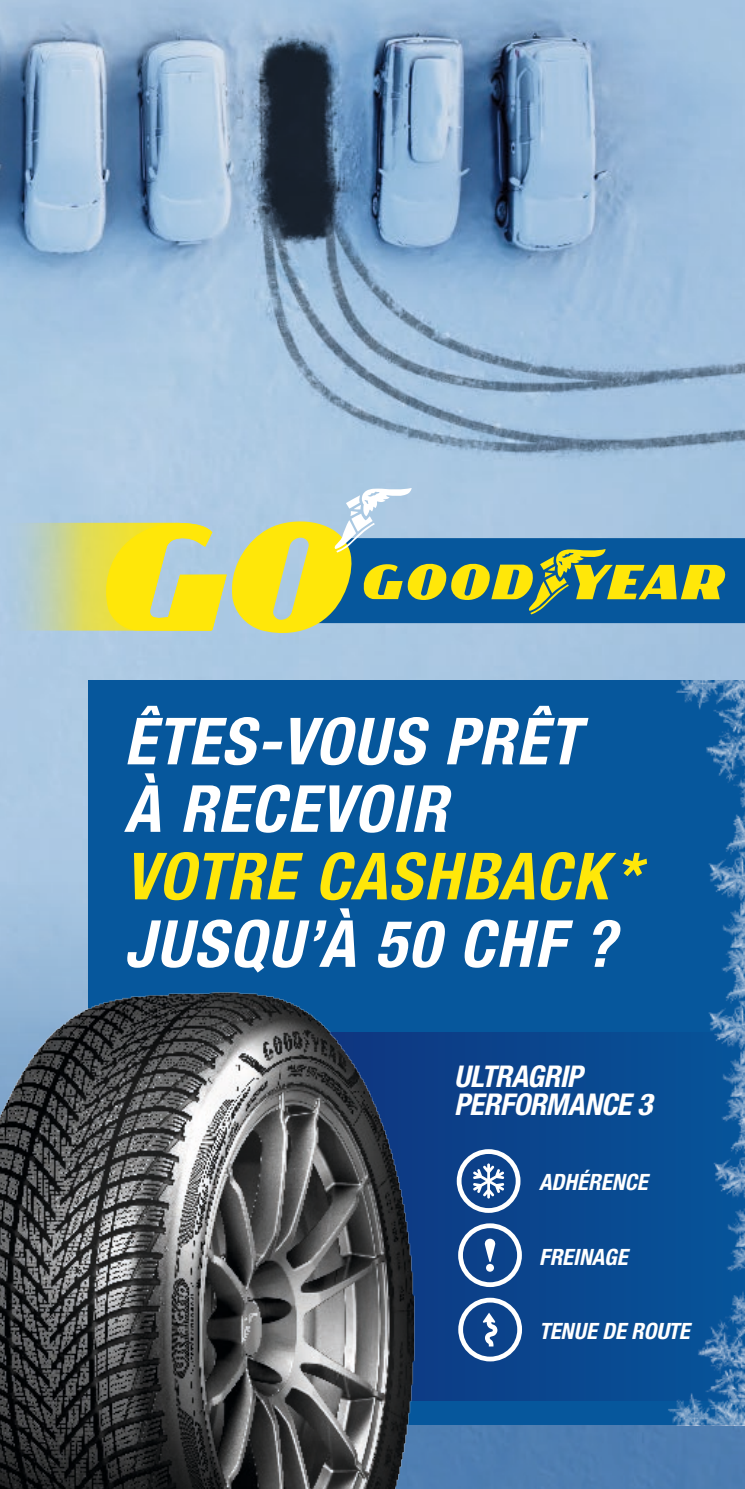
<style>
.page{position:relative;width:745px;height:1489px;background:#fff}
.page>*{position:absolute;margin:0;border:0;box-sizing:border-box;transform-origin:0 0}
.t1{font:italic 700 condensed 65px/67.5px "Helvetica Neue LT Pro";letter-spacing:.025em;color:#fff}
.t2{font:italic 700 condensed 65px "Helvetica Neue LT Pro";letter-spacing:.015em;color:#ffe709}
.t3{font:italic 700 condensed 30px/27.5px "Helvetica Neue LT Pro";letter-spacing:-.015em;color:#fff}
.t4{font:italic 700 condensed 22.5px "Helvetica Neue LT Pro";color:#fff}
</style>
<div class="page">
<img style="left:0;top:0;width:744px;height:879px">
<svg style="left:0;top:879px;width:744px;height:609px;fill:#4f7eb2"></svg>
<div style="left:89px;top:680px;width:655px;height:744px;background:#06579c"></div>
<div style="left:305px;top:1031px;width:439px;height:369px;background:#0a478e"></div>
<svg style="left:0;top:518px;width:226px;height:112px"></svg>
<svg style="left:232px;top:488px;width:512px;height:145px"></svg>
<svg style="left:458px;top:1297px;width:63px;height:64px"></svg>
<svg style="left:456px;top:1149px;width:64px;height:63px"></svg>
<svg style="left:458px;top:1223px;width:63px;height:63px"></svg>
<img style="left:0;top:988px;width:422px;height:500px">
<img style="left:676px;top:680px;width:68px;height:115px">
<img style="left:668px;top:1129px;width:76px;height:295px">
<img style="left:654px;top:980px;width:90px;height:149px">
<img style="left:708px;top:797px;width:36px;height:183px">
<p class="t1" style="left:124px;top:707px;width:456px">ÊTES-VOUS PRÊT<br>À RECEVOIR</p>
<p class="t2" style="left:124px;top:837px;width:517px">VOTRE CASHBACK*</p>
<p class="t1" style="left:124px;top:910px;width:492px">JUSQU’À 50 CHF ?</p>
<p class="t3" style="left:454px;top:1062px;width:199px">ULTRAGRIP<br>PERFORMANCE 3</p>
<p class="t4" style="left:539px;top:1168px;width:110px">ADHÉRENCE</p>
<p class="t4" style="left:539px;top:1242px;width:90px">FREINAGE</p>
<p class="t4" style="left:539px;top:1317px;width:152px">TENUE DE ROUTE</p>
</div>
